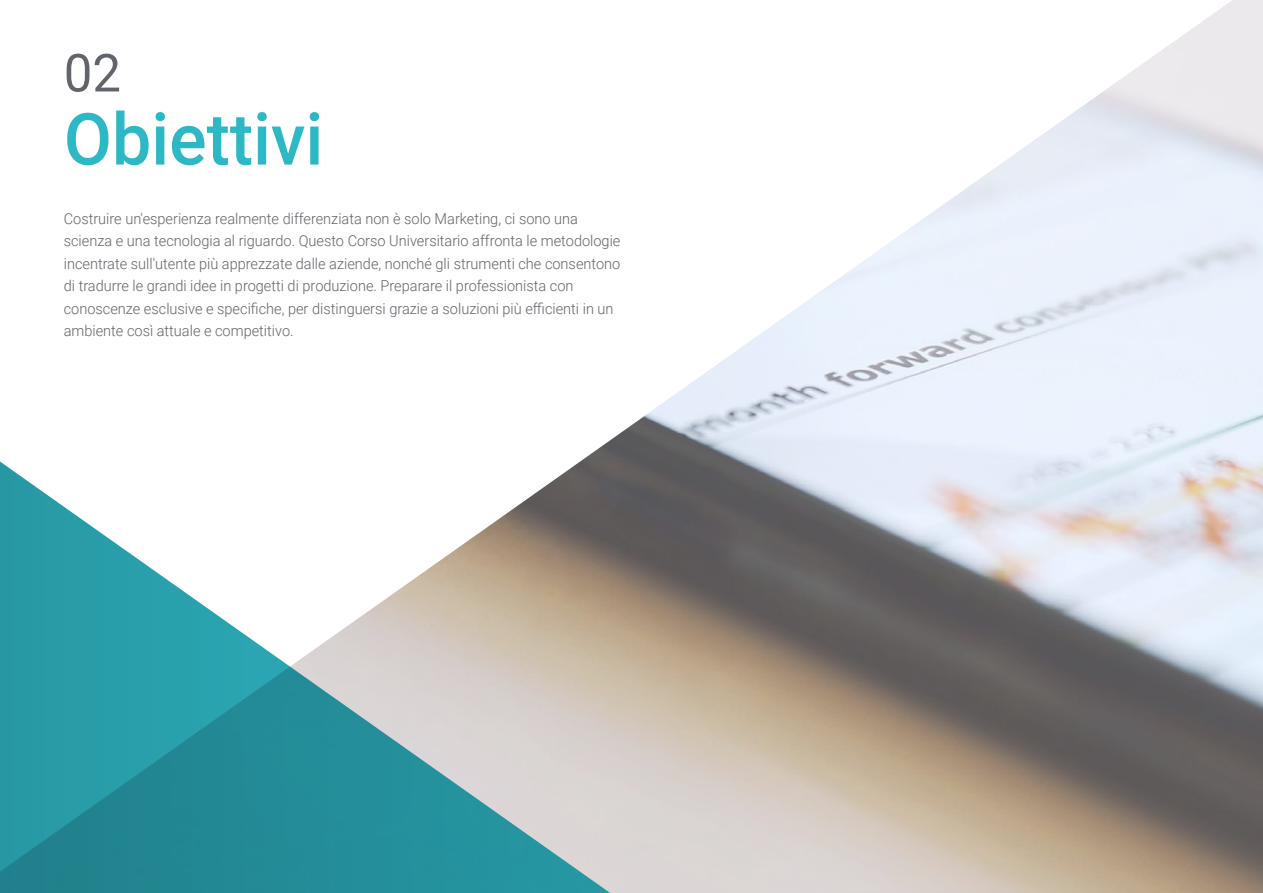
<style>
.page{position:relative;width:1263px;height:893px;background:#fff}
.page>*{position:absolute;margin:0;border:0;box-sizing:border-box;transform-origin:0 0}
.t1{font:500 72px "Roboto";color:#2db8c5}
.t2{font:52.5px "Roboto";color:#61646a}
.t3{font:300 15px/22.5px "Roboto";color:#61646a}
</style>
<div class="page">
<img style="left:602px;top:0;width:661px;height:893px">
<svg style="left:0;top:446px;width:640px;height:447px"></svg>
<h2 class="t2" style="left:64px;top:36px;width:59px">02</h2>
<h1 class="t1" style="left:64px;top:89px;width:261px">Obiettivi</h1>
<p class="t3" style="left:64px;top:207px;width:558px">Costruire un'esperienza realmente differenziata non è solo Marketing, ci sono una scienza e una tecnologia al riguardo. Questo Corso Universitario affronta le metodologie incentrate sull'utente più apprezzate dalle aziende, nonché gli strumenti che consentono di tradurre le grandi idee in progetti di produzione. Preparare il professionista con conoscenze esclusive e specifiche, per distinguersi grazie a soluzioni più efficienti in un ambiente così attuale e competitivo.</p>
</div>
